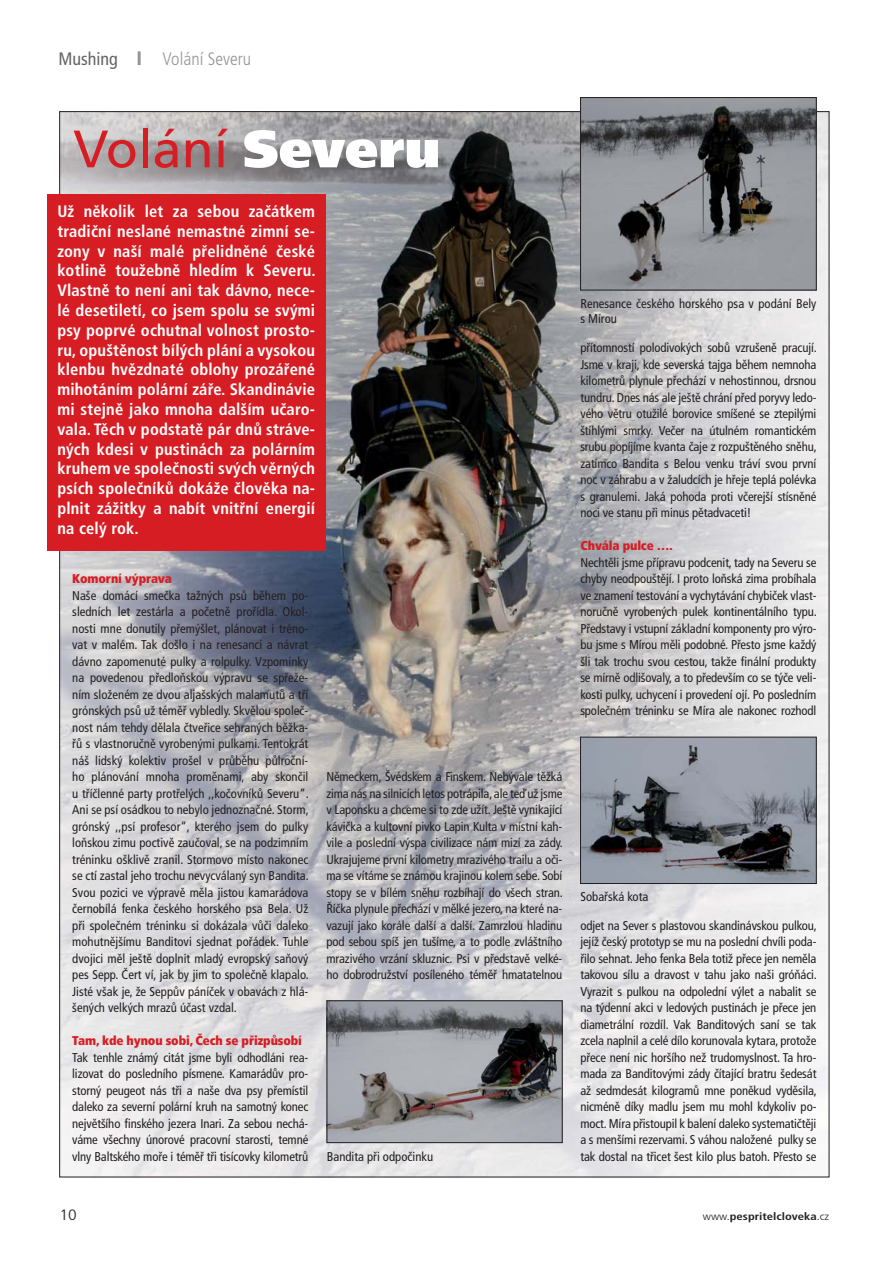
<style>
.page{position:relative;width:893px;height:1263px;background:#fff}
.page>*{position:absolute;margin:0;border:0;box-sizing:border-box;transform-origin:0 0}
.t1{font:52.5px "Frutiger CE";color:#d71d24}
.t2{font:300 condensed 18px "Frutiger LTCE";color:#939598}
.t3{font:condensed 18px "Frutiger LTCE";color:#636466}
.t4{font:700 condensed 16.5px/19.8px "Frutiger LTCE";letter-spacing:.01em;color:#fff;text-align:justify}
.t5{font:300 condensed 15px "Frutiger LTCE";color:#231f20;scale:1.2 1}
.t6{font:condensed 12.75px/16.5px "Frutiger LTCE";letter-spacing:-.01em;color:#231f20;text-align:justify}
.t7{font:900 condensed 12.75px "Frutiger LTCE";letter-spacing:-.01em;color:#d71d24}
.t8{font:700 condensed 10.5px "Frutiger LTCE";color:#231f20;scale:1.2 1}
.s1{font-weight:900;color:#fff}
.s2{font-weight:300}
</style>
<div class="page">
<hr style="left:138px;top:51px;width:3px;height:14px;background:#939598">
<img style="left:62px;top:113px;width:765px;height:1062px">
<div style="left:47px;top:194px;width:279px;height:356px;background:#d71d24"></div>
<img style="left:582px;top:739px;width:232px;height:143px">
<div style="left:580px;top:737px;width:236px;height:147px;border:1px solid #231f20"></div>
<img style="left:329px;top:1002px;width:231px;height:139px">
<div style="left:327px;top:1000px;width:235px;height:143px;border:1px solid #231f20"></div>
<img style="left:582px;top:99px;width:232px;height:189px">
<div style="left:580px;top:97px;width:236px;height:193px;border:1px solid #231f20"></div>
<h2 class="t3" style="left:59px;top:52px;width:61px">Mushing</h2>
<h2 class="t2" style="left:163px;top:52px;width:90px">Volání Severu</h2>
<h1 class="t1" style="left:73px;top:124px;width:368px">Volání <span class="s1">Severu</span></h1>
<p class="t4" style="left:57px;top:203px;width:260px">Už několik let za sebou začátkem tradiční neslané nemastné zimní se&shy;zony v naší malé přelidněné české kotlině toužebně hledím k Severu.<br>Vlastně to není ani tak dávno, nece&shy;lé desetiletí, co jsem spolu se svými psy poprvé ochutnal volnost prosto&shy;ru, opuštěnost bílých plání a vysokou klenbu hvězdnaté oblohy prozářené mihotáním polární záře. Skandinávie mi stejně jako mnoha dalším učaro&shy;vala. Těch v podstatě pár dnů stráve&shy;ných kdesi v pustinách za polárním kruhem ve společnosti svých věrných psích společníků dokáže člověka na&shy;plnit zážitky a nabít vnitřní energií na celý rok.</p>
<p class="t7" style="left:72px;top:574px;width:101px">Komorní výprava</p>
<p class="t6" style="left:72px;top:588px;width:238px">Naše domácí smečka tažných psů během po&shy;sledních let zestárla a početně prořídla. Okol&shy;nosti mne donutily přemýšlet, plánovat i tréno&shy;vat v malém. Tak došlo i na renesanci a návrat dávno zapomenuté pulky a rolpulky. Vzpomínky na povedenou předloňskou výpravu se spřeže&shy;ním složeném ze dvou aljašských malamutů a tří grónských psů už téměř vybledly. Skvělou společ&shy;nost nám tehdy dělala čtveřice sehraných běžka&shy;řů s vlastnoručně vyrobenými pulkami. Tentokrát náš lidský kolektiv prošel v průběhu půlroční&shy;ho plánování mnoha proměnami, aby skončil u tříčlenné party protřelých ,,kočovníků Severu“.<br>Ani se psí osádkou to nebylo jednoznačné. Storm, grónský ,,psí profesor“, kterého jsem do pulky loňskou zimu poctivě zaučoval, se na podzimním tréninku ošklivě zranil. Stormovo místo nakonec se ctí zastal jeho trochu nevycválaný syn Bandita.<br>Svou pozici ve výpravě měla jistou kamarádova černobílá fenka českého horského psa Bela. Už při společném tréninku si dokázala vůči daleko mohutnějšímu Banditovi sjednat pořádek. Tuhle dvojici měl ještě doplnit mladý evropský saňový pes Sepp. Čert ví, jak by jim to společně klapalo.<br>Jisté však je, že Seppův páníček v obavách z hlá&shy;šených velkých mrazů účast vzdal.</p>
<p class="t7" style="left:72px;top:1036px;width:231px">Tam, kde hynou sobi, Čech se přizpůsobí</p>
<p class="t6" style="left:72px;top:1050px;width:238px">Tak tenhle známý citát jsme byli odhodláni rea&shy;lizovat do posledního písmene. Kamarádův pro&shy;storný peugeot nás tři a naše dva psy přemístil daleko za severní polární kruh na samotný konec největšího finského jezera Inari. Za sebou nechá&shy;váme všechny únorové pracovní starosti, temné vlny Baltského moře i téměř tři tisícovky kilometrů</p>
<p class="t6" style="left:326px;top:770px;width:238px">Německem, Švédskem a Finskem. Nebývale těžká zima nás na silnicích letos potrápila, ale teď už jsme v Laponsku a chceme si to zde užít. Ještě vynikající kávička a kultovní pivko Lapin Kulta v místní kah&shy;vile a poslední výspa civilizace nám mizí za zády.<br>Ukrajujeme první kilometry mrazivého trailu a oči&shy;ma se vítáme se známou krajinou kolem sebe. Sobí stopy se v bílém sněhu rozbíhají do všech stran.<br>Říčka plynule přechází v mělké jezero, na které na&shy;vazují jako korále další a další. Zamrzlou hladinu pod sebou spíš jen tušíme, a to podle zvláštního mrazivého vrzání skluznic. Psi v představě velké&shy;ho dobrodružství posíleného téměř hmatatelnou</p>
<p class="t6" style="left:327px;top:1149px;width:108px">Bandita při odpočinku</p>
<p class="t6" style="left:580px;top:297px;width:238px;line-height:15.3px">Renesance českého horského psa v podání Bely s Mírou</p>
<p class="t6" style="left:580px;top:341px;width:238px">přítomností polodivokých sobů vzrušeně pracují.<br>Jsme v kraji, kde severská tajga během nemnoha kilometrů plynule přechází v nehostinnou, drsnou tundru. Dnes nás ale ještě chrání před poryvy ledo&shy;vého větru otužilé borovice smíšené se ztepilými štíhlými smrky. Večer na útulném romantickém srubu popíjíme kvanta čaje z rozpuštěného sněhu, zatímco Bandita s Belou venku tráví svou první noc v záhrabu a v žaludcích je hřeje teplá polévka s granulemi. Jaká pohoda proti včerejší stísněné noci ve stanu při minus pětadvaceti!</p>
<p class="t7" style="left:580px;top:541px;width:94px">Chvála pulce ….</p>
<p class="t6" style="left:580px;top:555px;width:238px">Nechtěli jsme přípravu podcenit, tady na Severu se chyby neodpouštějí. I proto loňská zima probíhala ve znamení testování a vychytávání chybiček vlast&shy;noručně vyrobených pulek kontinentálního typu.<br>Představy i vstupní základní komponenty pro výro&shy;bu jsme s Mírou měli podobné. Přesto jsme každý šli tak trochu svou cestou, takže finální produkty se mírně odlišovaly, a to především co se týče veli&shy;kosti pulky, uchycení i provedení ojí. Po posledním společném tréninku se Míra ale nakonec rozhodl</p>
<p class="t6" style="left:580px;top:890px;width:69px">Sobařská kota</p>
<p class="t6" style="left:580px;top:918px;width:238px">odjet na Sever s plastovou skandinávskou pulkou, jejíž český prototyp se mu na poslední chvíli poda&shy;řilo sehnat. Jeho fenka Bela totiž přece jen neměla takovou sílu a dravost v tahu jako naši gróňáci.<br>Vyrazit s pulkou na odpolední výlet a nabalit se na týdenní akci v ledových pustinách je přece jen diametrální rozdíl. Vak Banditových saní se tak zcela naplnil a celé dílo korunovala kytara, protože přece není nic horšího než trudomyslnost. Ta hro&shy;mada za Banditovými zády čítající bratru šedesát až sedmdesát kilogramů mne poněkud vyděsila, nicméně díky madlu jsem mu mohl kdykoliv po&shy;moct. Míra přistoupil k balení daleko systematičtěji a s menšími rezervami. S váhou naložené pulky se tak dostal na třicet šest kilo plus batoh. Přesto se</p>
<p class="t5" style="left:60px;top:1210px;width:16px">10</p>
<p class="t8" style="left:703px;top:1213px;width:107px"><span class="s2">www.</span>pespritelcloveka<span class="s2">.cz</span></p>
</div>
